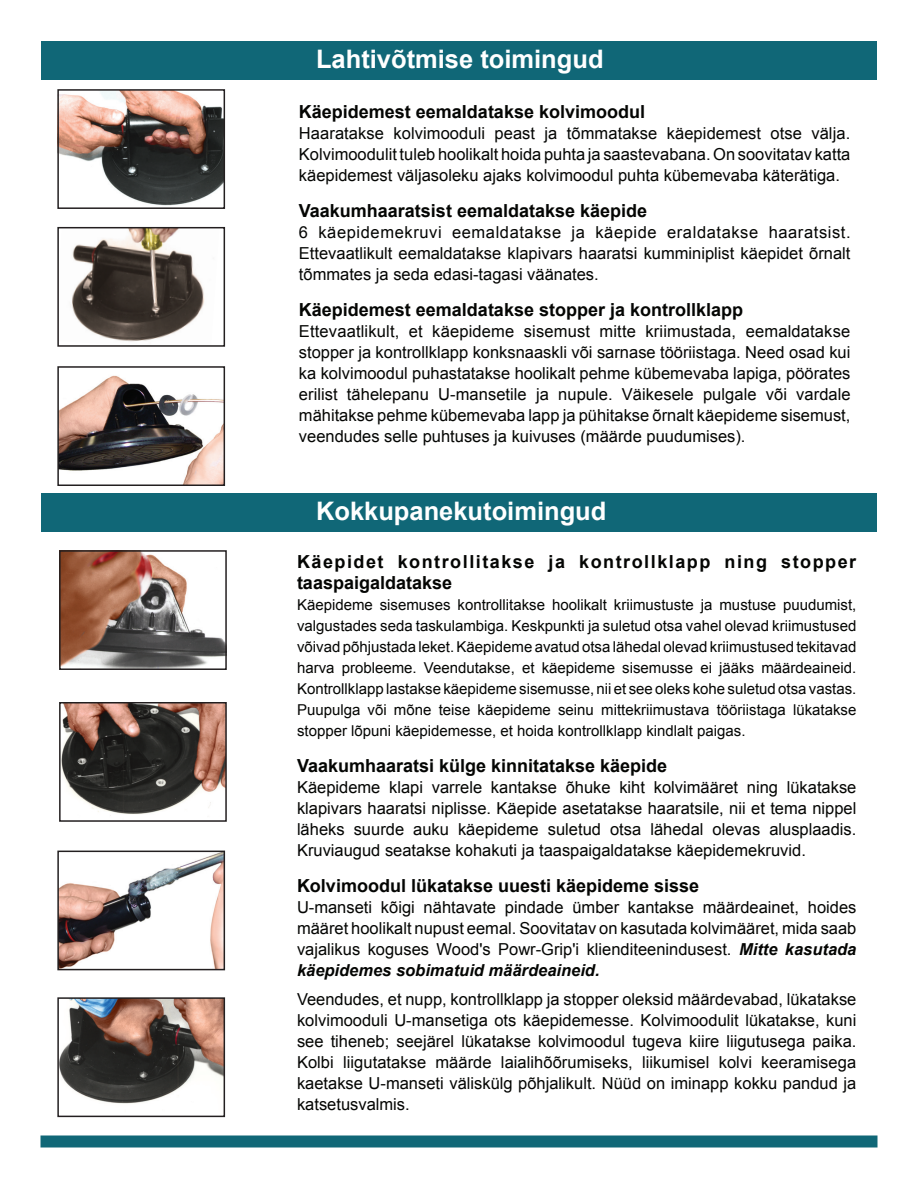
<style>
.page{position:relative;width:918px;height:1188px;background:#fff}
.page>*{position:absolute;margin:0;border:0;box-sizing:border-box;transform-origin:0 0}
.t1{font:700 25.5px "Arial";color:#fff}
.t2{font:700 18px "Arial";color:#040503}
.t3{font:700 18px/21px "Arial";letter-spacing:.085em;color:#040503}
.t4{font:16.5px/21px "Arial";color:#040503;text-align:justify}
.t5{font:15px/21px "Arial";color:#040503;text-align:justify}
.s1{font-weight:700;font-style:italic}
</style>
<div class="page">
<img style="left:60px;top:854px;width:162px;height:113px">
<img style="left:60px;top:375px;width:162px;height:108px">
<div style="left:41px;top:41px;width:836px;height:39px;background:#106777"></div>
<div style="left:57px;top:366px;width:168px;height:120px;border:2px solid #231f20"></div>
<img style="left:72px;top:230px;width:133px;height:112px">
<img style="left:60px;top:92px;width:162px;height:114px">
<div style="left:57px;top:227px;width:168px;height:120px;border:2px solid #231f20"></div>
<div style="left:57px;top:89px;width:168px;height:120px;border:2px solid #231f20"></div>
<div style="left:41px;top:494px;width:836px;height:38px;background:#106777"></div>
<div style="left:40px;top:1136px;width:838px;height:12px;background:#106777"></div>
<img style="left:60px;top:1000px;width:162px;height:104px">
<div style="left:57px;top:997px;width:168px;height:120px;border:2px solid #231f20"></div>
<div style="left:57px;top:851px;width:168px;height:119px;border:2px solid #231f20"></div>
<img style="left:62px;top:705px;width:162px;height:111px">
<div style="left:59px;top:702px;width:168px;height:120px;border:2px solid #231f20"></div>
<img style="left:62px;top:553px;width:162px;height:114px">
<div style="left:59px;top:550px;width:168px;height:120px;border:2px solid #231f20"></div>
<h1 class="t1" style="left:316px;top:42px;width:289px">Lahtivõtmise toimingud</h1>
<p class="t2" style="left:299px;top:100px;width:348px">Käepidemest eemaldatakse kolvimoodul</p>
<p class="t4" style="left:299px;top:123px;width:553px">Haaratakse kolvimooduli peast ja tõmmatakse käepidemest otse välja.<br>Kolvimoodulit tuleb hoolikalt hoida puhta ja saastevabana. On soovitatav katta käepidemest väljasoleku ajaks kolvimoodul puhta kübemevaba käterätiga.</p>
<p class="t2" style="left:299px;top:199px;width:350px">Vaakumhaaratsist eemaldatakse käepide</p>
<p class="t4" style="left:299px;top:222px;width:553px">6 käepidemekruvi eemaldatakse ja käepide eraldatakse haaratsist.<br>Ettevaatlikult eemaldatakse klapivars haaratsi kumminiplist käepidet õrnalt tõmmates ja seda edasi-tagasi väänates.</p>
<p class="t2" style="left:299px;top:298px;width:446px">Käepidemest eemaldatakse stopper ja kontrollklapp</p>
<p class="t4" style="left:299px;top:321px;width:553px">Ettevaatlikult, et käepideme sisemust mitte kriimustada, eemaldatakse stopper ja kontrollklapp konksnaaskli või sarnase tööriistaga. Need osad kui ka kolvimoodul puhastatakse hoolikalt pehme kübemevaba lapiga, pöörates erilist tähelepanu U-mansetile ja nupule. Väikesele pulgale või vardale mähitakse pehme kübemevaba lapp ja pühitakse õrnalt käepideme sisemust, veendudes selle puhtuses ja kuivuses (määrde puudumises).</p>
<h1 class="t1" style="left:316px;top:494px;width:292px">Kokkupanekutoimingud</h1>
<p class="t3" style="left:297px;top:552px;width:561px">Käepidet kontrollitakse ja kontrollklapp ning stopper taaspaigaldatakse</p>
<p class="t5" style="left:297px;top:594px;width:561px">Käepideme sisemuses kontrollitakse hoolikalt kriimustuste ja mustuse puudumist, valgustades seda taskulambiga. Keskpunkti ja suletud otsa vahel olevad kriimustused võivad põhjustada leket. Käepideme avatud otsa lähedal olevad kriimustused tekitavad harva probleeme. Veendutakse, et käepideme sisemusse ei jääks määrdeaineid.<br>Kontrollklapp lastakse käepideme sisemusse, nii et see oleks kohe suletud otsa vastas.<br>Puupulga või mõne teise käepideme seinu mittekriimustava tööriistaga lükatakse stopper lõpuni käepidemesse, et hoida kontrollklapp kindlalt paigas.</p>
<p class="t2" style="left:297px;top:754px;width:372px">Vaakumhaaratsi külge kinnitatakse käepide</p>
<p class="t4" style="left:297px;top:777px;width:561px">Käepideme klapi varrele kantakse õhuke kiht kolvimääret ning lükatakse klapivars haaratsi niplisse. Käepide asetatakse haaratsile, nii et tema nippel läheks suurde auku käepideme suletud otsa lähedal olevas alusplaadis.<br>Kruviaugud seatakse kohakuti ja taaspaigaldatakse käepidemekruvid.</p>
<p class="t2" style="left:297px;top:874px;width:404px">Kolvimoodul lükatakse uuesti käepideme sisse</p>
<p class="t4" style="left:297px;top:897px;width:561px">U-manseti kõigi nähtavate pindade ümber kantakse määrdeainet, hoides määret hoolikalt nupust eemal. Soovitatav on kasutada kolvimääret, mida saab vajalikus koguses Wood's Powr-Grip'i klienditeenindusest. <span class="s1">Mitte kasutada käepidemes sobimatuid määrdeaineid.</span></p>
<p class="t4" style="left:297px;top:988px;width:561px">Veendudes, et nupp, kontrollklapp ja stopper oleksid määrdevabad, lükatakse kolvimooduli U-mansetiga ots käepidemesse. Kolvimoodulit lükatakse, kuni see tiheneb; seejärel lükatakse kolvimoodul tugeva kiire liigutusega paika.<br>Kolbi liigutatakse määrde laialihõõrumiseks, liikumisel kolvi keeramisega kaetakse U-manseti väliskülg põhjalikult. Nüüd on iminapp kokku pandud ja katsetusvalmis.</p>
</div>
